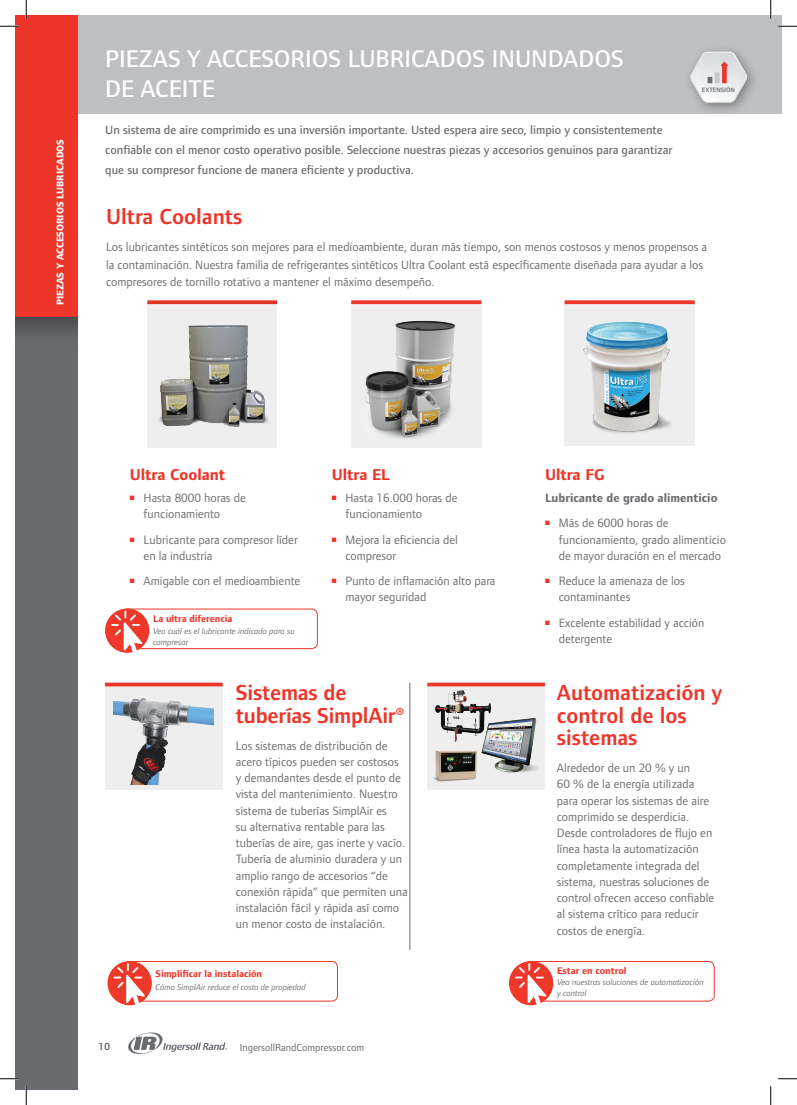
<style>
.page{position:relative;width:797px;height:1105px;background:#fff}
.page>*{position:absolute;margin:0;border:0;box-sizing:border-box;transform-origin:0 0}
.Overline_k_o_IR{font:500 25px/30px "Foundry Form Sans";color:#fff}
.Secondary_Red_heads{font:600 22.5px/22.5px "Foundry Form Sans";color:#ee3529}
.Box_Heads_Red_IR{font:700 16.25px "Foundry Form Sans";color:#ee3529}
.Body_text__IR{font:12.5px/16.2px "Foundry Form Sans";color:#6c6d70}
.Page_Top_Blurb_IR{font:500 12.5px/20px "Foundry Form Sans";color:#6c6d70}
.Body_text__IR-2{font:700 12.5px "Foundry Form Sans";color:#6c6d70}
.t1{font:10.62px "Foundry Form Sans";color:#696b73}
.t2{font:600 10.62px "Foundry Form Sans";color:#696b73}
.Captions{font:700 10px "Foundry Form Sans";color:#ee3529}
.Vertical_Page_tabs_I{font:800 10px "Foundry Form Sans";color:#fff}
.Captions-2{font:italic 8.75px/11.2px "Foundry Form Sans";color:#6c6d70}
.t3{font:600 6.5px "Foundry Form Sans";color:#6a6c73}
.s1{color:#ee3529}
</style>
<div class="page">
<div style="left:77px;top:16px;width:704px;height:97px;background:#bebfc3"></div>
<svg style="left:128px;top:1032px;width:99px;height:22px"></svg>
<img style="left:685px;top:42px;width:75px;height:72px">
<svg style="left:689px;top:51px;width:59px;height:52px"></svg>
<img style="left:16px;top:16px;width:61px;height:1073px">
<div style="left:123px;top:961px;width:215px;height:40px;border:1px solid #ee3529;border-radius:6px"></div>
<div style="left:107px;top:961px;width:45px;height:44px;background:#ee3829;border-radius:50%"></div>
<svg style="left:113px;top:963px;width:32px;height:42px"></svg>
<div style="left:525px;top:961px;width:189px;height:40px;border:1px solid #ee3529;border-radius:6px"></div>
<div style="left:509px;top:961px;width:44px;height:44px;background:#ee3829;border-radius:50%"></div>
<svg style="left:515px;top:963px;width:31px;height:42px"></svg>
<svg style="left:147px;top:300px;width:130px;height:2px"></svg>
<svg style="left:147px;top:302px;width:130px;height:146px"></svg>
<img style="left:154px;top:319px;width:118px;height:117px">
<svg style="left:351px;top:300px;width:130px;height:4px"></svg>
<div style="left:351px;top:304px;width:130px;height:144px;background:#eeeeef"></div>
<img style="left:351px;top:318px;width:121px;height:130px">
<svg style="left:564px;top:300px;width:130px;height:4px"></svg>
<div style="left:564px;top:304px;width:130px;height:142px;background:#eeeeef"></div>
<img style="left:580px;top:318px;width:91px;height:128px">
<div style="left:105px;top:686px;width:118px;height:103px;background:#eeeeef"></div>
<hr style="left:105px;top:683px;width:118px;height:3px;background:#ee3529">
<img style="left:114px;top:686px;width:100px;height:98px">
<div style="left:427px;top:686px;width:118px;height:103px;background:#eeeeef"></div>
<hr style="left:427px;top:683px;width:118px;height:3px;background:#ee3529">
<img style="left:433px;top:686px;width:60px;height:60px">
<img style="left:431px;top:751px;width:47px;height:31px">
<img style="left:479px;top:715px;width:65px;height:65px">
<div style="left:121px;top:608px;width:197px;height:41px;border:1px solid #ee3529;border-radius:6px"></div>
<div style="left:105px;top:608px;width:44px;height:45px;background:#ee3829;border-radius:50%"></div>
<svg style="left:111px;top:611px;width:31px;height:42px"></svg>
<hr style="left:409px;top:683px;width:1px;height:267px;background:#696b73">
<svg style="left:0;top:25px;width:19px;height:2px"></svg>
<svg style="left:778px;top:25px;width:19px;height:2px"></svg>
<svg style="left:0;top:1078px;width:19px;height:1px"></svg>
<svg style="left:778px;top:1078px;width:19px;height:1px"></svg>
<svg style="left:25px;top:0;width:2px;height:19px"></svg>
<svg style="left:25px;top:1086px;width:2px;height:19px"></svg>
<svg style="left:770px;top:0;width:1px;height:19px"></svg>
<svg style="left:770px;top:1086px;width:1px;height:19px"></svg>
<p class="Vertical_Page_tabs_I" style="left:55px;top:305px;width:168px;rotate:-90deg">PIEZAS Y ACCESORIOS LUBRICADOS</p>
<p class="Overline_k_o_IR" style="left:105px;top:44px;width:519px">PIEZAS Y ACCESORIOS LUBRICADOS INUNDADOS<br>DE ACEITE</p>
<p class="Page_Top_Blurb_IR" style="left:105px;top:120px;width:568px">Un sistema de aire comprimido es una inversión importante. Usted espera aire seco, limpio y consistentemente confiable con el menor costo operativo posible. Seleccione nuestras piezas y accesorios genuinos para garantizar que su compresor funcione de manera eficiente y productiva.</p>
<p class="t3" style="left:702px;top:86px;width:34px">EXTENSIÓN</p>
<p class="Secondary_Red_heads" style="left:106px;top:205px;width:138px">Ultra Coolants</p>
<p class="Body_text__IR" style="left:106px;top:238px;width:602px;line-height:17.5px">Los lubricantes sintéticos son mejores para el medioambiente, duran más tiempo, son menos costosos y menos propensos a la contaminación. Nuestra familia de refrigerantes sintéticos Ultra Coolant está específicamente diseñada para ayudar a los compresores de tornillo rotativo a mantener el máximo desempeño.</p>
<p class="Box_Heads_Red_IR" style="left:130px;top:465px;width:97px">Ultra Coolant</p>
<p class="Body_text__IR" style="left:144px;top:490px;width:104px;text-indent:-14px"><span class="s1">■</span> Hasta 8000 horas de funcionamiento</p>
<p class="Body_text__IR" style="left:144px;top:531px;width:156px;text-indent:-14px"><span class="s1">■</span> Lubricante para compresor líder en la industria</p>
<p class="Body_text__IR" style="left:130px;top:573px;width:172px"><span class="s1">■</span> Amigable con el medioambiente</p>
<p class="Captions" style="left:153px;top:613px;width:81px">La ultra diferencia</p>
<p class="Captions-2" style="left:153px;top:625px;width:143px">Vea cuál es el lubricante indicado para su compresor</p>
<p class="Box_Heads_Red_IR" style="left:332px;top:465px;width:60px">Ultra EL</p>
<p class="Body_text__IR" style="left:345px;top:490px;width:113px;text-indent:-14px"><span class="s1">■</span> Hasta 16.000 horas de funcionamiento</p>
<p class="Body_text__IR" style="left:345px;top:531px;width:114px;text-indent:-14px"><span class="s1">■</span> Mejora la eficiencia del compresor</p>
<p class="Body_text__IR" style="left:345px;top:573px;width:151px;text-indent:-14px"><span class="s1">■</span> Punto de inflamación alto para mayor seguridad</p>
<p class="Secondary_Red_heads" style="left:236px;top:682px;width:170px">Sistemas de tuberías SimplAir®</p>
<p class="Body_text__IR" style="left:236px;top:737px;width:173px">Los sistemas de distribución de acero típicos pueden ser costosos<br>y demandantes desde el punto de vista del mantenimiento. Nuestro sistema de tuberías SimplAir es<br>su alternativa rentable para las tuberías de aire, gas inerte y vacío.<br>Tubería de aluminio duradera y un amplio rango de accesorios “de conexión rápida” que permiten una instalación fácil y rápida así como un menor costo de instalación.</p>
<p class="Captions" style="left:156px;top:968px;width:108px">Simplificar la instalación</p>
<p class="Captions-2" style="left:156px;top:981px;width:152px">Cómo SimplAir reduce el costo de propiedad</p>
<p class="t2" style="left:98px;top:1041px;width:14px">10</p>
<p class="t1" style="left:240px;top:1041px;width:126px">IngersollRandCompressor.com</p>
<p class="Box_Heads_Red_IR" style="left:545px;top:465px;width:61px">Ultra FG</p>
<p class="Body_text__IR-2" style="left:545px;top:491px;width:174px">Lubricante de grado alimenticio</p>
<p class="Body_text__IR" style="left:558px;top:515px;width:169px;text-indent:-14px"><span class="s1">■</span> Más de 6000 horas de funcionamiento, grado alimenticio de mayor duración en el mercado</p>
<p class="Body_text__IR" style="left:558px;top:573px;width:127px;text-indent:-14px"><span class="s1">■</span> Reduce la amenaza de los contaminantes</p>
<p class="Body_text__IR" style="left:558px;top:614px;width:147px;text-indent:-14px"><span class="s1">■</span> Excelente estabilidad y acción detergente</p>
<p class="Secondary_Red_heads" style="left:557px;top:682px;width:167px">Automatización y control de los sistemas</p>
<p class="Body_text__IR" style="left:557px;top:760px;width:159px">Alrededor de un 20 % y un<br>60 % de la energía utilizada para operar los sistemas de aire comprimido se desperdicia.<br>Desde controladores de flujo en línea hasta la automatización completamente integrada del sistema, nuestras soluciones de control ofrecen acceso confiable al sistema crítico para reducir costos de energía.</p>
<p class="Captions" style="left:557px;top:964px;width:71px">Estar en control</p>
<p class="Captions-2" style="left:557px;top:976px;width:148px">Vea nuestras soluciones de automatización y control</p>
</div>
